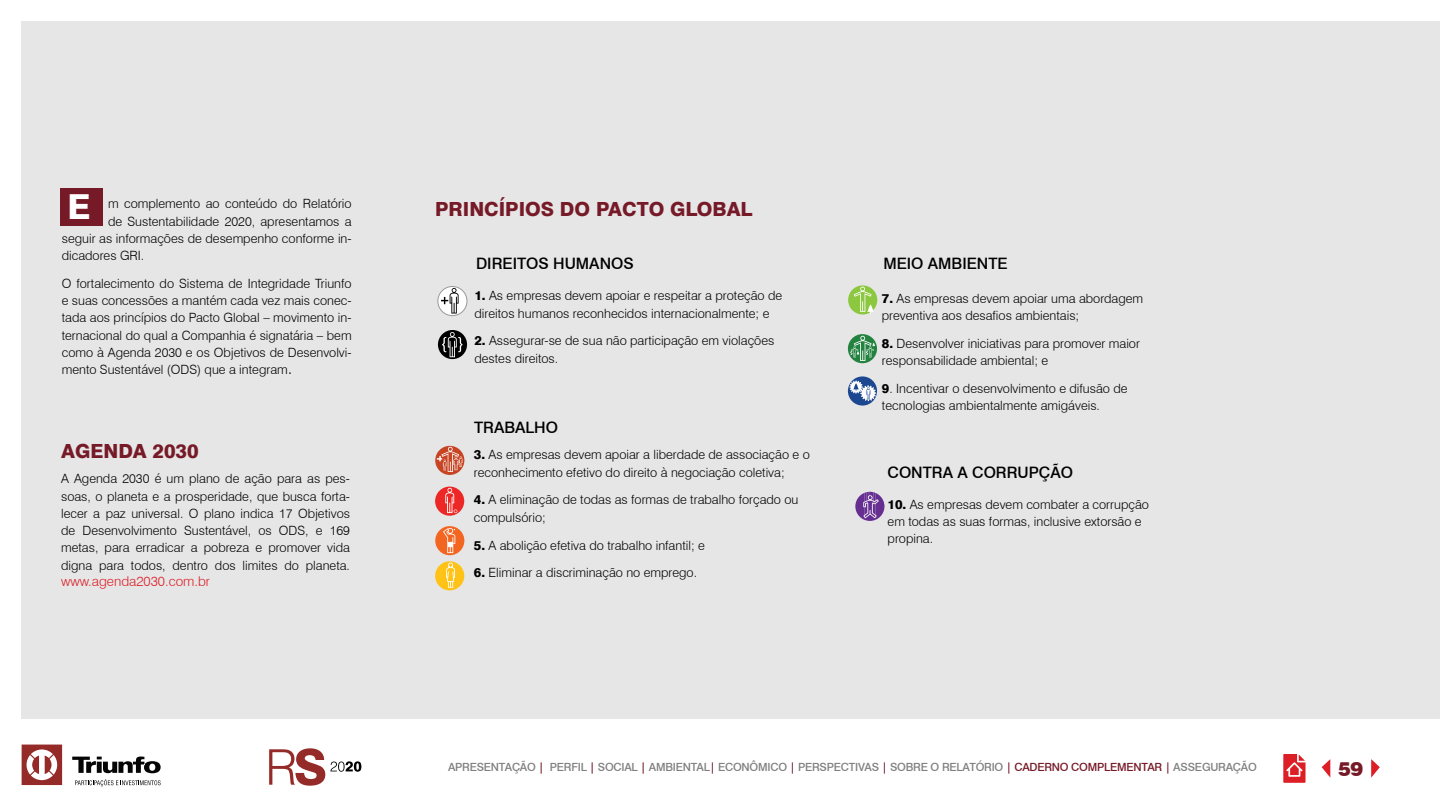
<style>
.page{position:relative;width:1440px;height:810px;background:#fff}
.page>*{position:absolute;margin:0;border:0;box-sizing:border-box;transform-origin:0 0}
.t1{font:800 34.5px "Swiss 721 BT";color:#fff}
.Subtitulo_vermelho{font:800 19.5px "Swiss 721 BT";color:#761a28}
.t2{font:900 19.5px "Swiss 721 BT";color:#761a28}
.taberla-titulo{font:500 15.75px "Swiss 721 BT";color:#000}
.textoo{font:300 13.5px "Swiss 721 BT";color:#dc1f27}
.textoo-2{font:300 12.75px/17.2px "Swiss 721 BT";color:#000}
.t3{font:500 11.25px "Swiss 721 BT";letter-spacing:-.02em;color:#808080}
.s1{font-size:17.25px}
.s2{font-weight:800}
.s3{color:#761a28}
</style>
<div class="page">
<svg style="left:1283px;top:754px;width:23px;height:29px"></svg>
<svg style="left:1371px;top:759px;width:9px;height:19px"></svg>
<svg style="left:1322px;top:759px;width:8px;height:18px"></svg>
<div style="left:21px;top:21px;width:1419px;height:697px;background:#e6e6e6"></div>
<svg style="left:269px;top:748px;width:92px;height:38px"></svg>
<svg style="left:75px;top:779px;width:86px;height:8px"></svg>
<svg style="left:72px;top:757px;width:89px;height:16px"></svg>
<svg style="left:22px;top:745px;width:40px;height:40px"></svg>
<div style="left:60px;top:188px;width:42px;height:37px;background:#761a28"></div>
<svg style="left:438px;top:286px;width:29px;height:30px"></svg>
<svg style="left:441px;top:288px;width:18px;height:26px"></svg>
<svg style="left:438px;top:330px;width:29px;height:29px"></svg>
<svg style="left:442px;top:332px;width:20px;height:25px"></svg>
<svg style="left:435px;top:446px;width:29px;height:29px"></svg>
<div style="left:435px;top:487px;width:29px;height:29px;background:#ed2626;border-radius:50%"></div>
<svg style="left:445px;top:488px;width:12px;height:25px"></svg>
<div style="left:435px;top:526px;width:29px;height:29px;background:#f26621;border-radius:50%"></div>
<svg style="left:443px;top:528px;width:12px;height:25px"></svg>
<div style="left:435px;top:561px;width:29px;height:29px;background:#ffc217;border-radius:50%"></div>
<svg style="left:446px;top:563px;width:9px;height:25px"></svg>
<svg style="left:437px;top:446px;width:26px;height:26px"></svg>
<div style="left:848px;top:285px;width:29px;height:30px;background:#8cc740;border-radius:50%"></div>
<svg style="left:854px;top:286px;width:20px;height:27px"></svg>
<svg style="left:848px;top:334px;width:29px;height:29px"></svg>
<svg style="left:850px;top:336px;width:25px;height:25px"></svg>
<svg style="left:848px;top:376px;width:29px;height:30px"></svg>
<svg style="left:849px;top:380px;width:27px;height:21px"></svg>
<div style="left:855px;top:492px;width:29px;height:29px;background:#662e91;border-radius:50%"></div>
<svg style="left:863px;top:492px;width:16px;height:26px"></svg>
<p class="t1" style="left:68px;top:186px;width:25px">E</p>
<p class="textoo-2" style="left:108px;top:195px;width:245px">m complemento ao conteúdo do Relatório</p>
<p class="textoo-2" style="left:108px;top:212px;width:245px">de Sustentabilidade 2020, apresentamos a</p>
<p class="textoo-2" style="left:62px;top:230px;width:291px">seguir as informações de desempenho conforme in-</p>
<p class="textoo-2" style="left:62px;top:247px;width:84px">dicadores GRI.</p>
<p class="textoo-2" style="left:62px;top:275px;width:291px;text-align:justify">O fortalecimento do Sistema de Integridade Triunfo e suas concessões a mantém cada vez mais conec&shy;tada aos princípios do Pacto Global – movimento in&shy;ternacional do qual a Companhia é signatária – bem como à Agenda 2030 e os Objetivos de Desenvolvi&shy;mento Sustentável (ODS) que a integram<span class="s1">.</span></p>
<p class="Subtitulo_vermelho" style="left:61px;top:439px;width:139px">AGENDA 2030</p>
<p class="textoo-2" style="left:61px;top:470px;width:290px;text-align:justify">A Agenda 2030 é um plano de ação para as pes&shy;soas, o planeta e a prosperidade, que busca forta&shy;lecer a paz universal. O plano indica 17 Objetivos de Desenvolvimento Sustentável, os ODS, e 169 metas, para erradicar a pobreza e promover vida digna para todos, dentro dos limites do planeta.</p>
<p class="textoo" style="left:61px;top:573px;width:150px">www.agenda2030.com.br</p>
<p class="Subtitulo_vermelho" style="left:435px;top:197px;width:319px">PRINCÍPIOS DO PACTO GLOBAL</p>
<p class="taberla-titulo" style="left:476px;top:254px;width:159px">DIREITOS HUMANOS</p>
<p class="textoo-2" style="left:474px;top:287px;width:309px"><span class="s2">1.</span> As empresas devem apoiar e respeitar a proteção de direitos humanos reconhecidos internacionalmente; e</p>
<p class="textoo-2" style="left:474px;top:332px;width:301px"><span class="s2">2.</span> Assegurar-se de sua não participação em violações destes direitos.</p>
<p class="taberla-titulo" style="left:474px;top:418px;width:85px">TRABALHO</p>
<p class="textoo-2" style="left:474px;top:446px;width:337px"><span class="s2">3.</span> As empresas devem apoiar a liberdade de associação e o reconhecimento efetivo do direito à negociação coletiva;</p>
<p class="textoo-2" style="left:474px;top:491px;width:326px"><span class="s2">4.</span> A eliminação de todas as formas de trabalho forçado ou compulsório;</p>
<p class="textoo-2" style="left:474px;top:536px;width:232px"><span class="s2">5.</span> A abolição efetiva do trabalho infantil; e</p>
<p class="textoo-2" style="left:474px;top:564px;width:225px"><span class="s2">6.</span> Eliminar a discriminação no emprego.</p>
<p class="taberla-titulo" style="left:883px;top:254px;width:126px">MEIO AMBIENTE</p>
<p class="textoo-2" style="left:882px;top:290px;width:263px"><span class="s2">7.</span> As empresas devem apoiar uma abordagem preventiva aos desafios ambientais;</p>
<p class="textoo-2" style="left:882px;top:335px;width:260px"><span class="s2">8.</span> Desenvolver iniciativas para promover maior responsabilidade ambiental; e</p>
<p class="textoo-2" style="left:882px;top:380px;width:247px"><span class="s2">9</span>. Incentivar o desenvolvimento e difusão de tecnologias ambientalmente amigáveis.</p>
<p class="taberla-titulo" style="left:888px;top:463px;width:187px">CONTRA A CORRUPÇÃO</p>
<p class="textoo-2" style="left:888px;top:496px;width:263px"><span class="s2">10.</span> As empresas devem combater a corrupção em todas as suas formas, inclusive extorsão e propina.</p>
<p class="t3" style="left:448px;top:760px;width:810px">APRESENTAÇÃO <span class="s3">|</span> PERFIL <span class="s3">|</span> SOCIAL <span class="s3">|</span> AMBIENTAL<span class="s3">|</span> ECONÔMICO <span class="s3">|</span> PERSPECTIVAS <span class="s3">|</span> SOBRE O RELATÓRIO <span class="s3">| CADERNO COMPLEMENTAR |</span> ASSEGURAÇÃO</p>
<h2 class="t2" style="left:1338px;top:757px;width:27px">59</h2>
</div>
